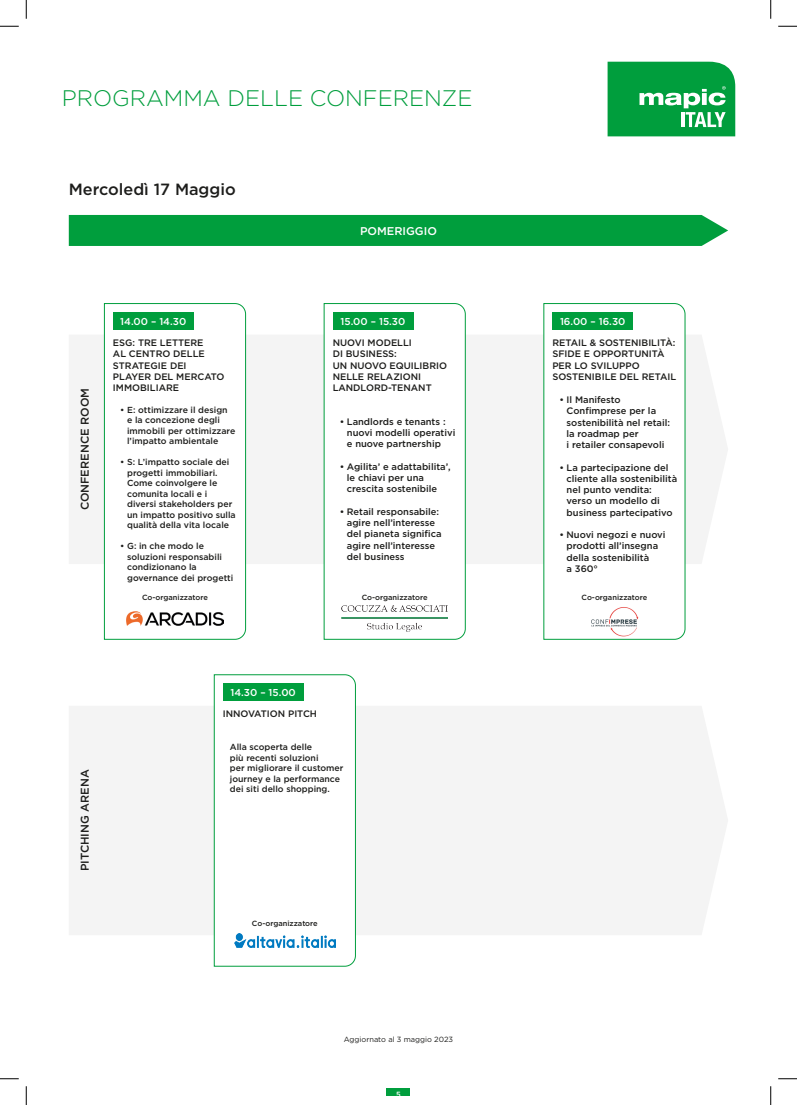
<style>
.page{position:relative;width:797px;height:1105px;background:#fff}
.page>*{position:absolute;margin:0;border:0;box-sizing:border-box;transform-origin:0 0}
.t1{font:300 22.5px "Gotham";color:#009e3d}
.t2{font:500 16.25px "Gotham";color:#1d1d1b}
.t3{font:500 11.25px "Gotham";color:#1d1d1b}
.t4{font:500 11.25px "Gotham";color:#fff}
.t5{font:500 10px "Gotham";color:#fff}
.t6{font:500 9.38px/11.2px "Gotham";color:#1d1d1b}
.t7{font:500 8.75px/10.5px "Gotham";color:#1d1d1b}
.t8{font:500 7.5px "Gotham";color:#1d1d1b}
.t9{font:7.5px "Gotham";color:#1d1d1b}
.t10{font:500 7.5px "Gotham";color:#fff}
</style>
<div class="page">
<svg style="left:607px;top:62px;width:128px;height:74px;background:#21aa56"></svg>
<div style="left:387px;top:1088px;width:23px;height:8px;background:#009e3d"></div>
<div style="left:69px;top:215px;width:659px;height:31px;background:#009e3d"></div>
<div style="left:69px;top:335px;width:659px;height:229px;background:#f4f4f4"></div>
<div style="left:69px;top:706px;width:659px;height:229px;background:#f4f4f4"></div>
<svg style="left:214px;top:674px;width:142px;height:293px"></svg>
<div style="left:223px;top:683px;width:80px;height:18px;background:#009e3d"></div>
<svg style="left:104px;top:303px;width:142px;height:337px"></svg>
<div style="left:113px;top:312px;width:81px;height:18px;background:#009e3d"></div>
<img style="left:127px;top:611px;width:96px;height:15px">
<svg style="left:323px;top:303px;width:143px;height:337px"></svg>
<div style="left:333px;top:312px;width:80px;height:18px;background:#009e3d"></div>
<img style="left:342px;top:605px;width:105px;height:27px">
<svg style="left:543px;top:303px;width:142px;height:337px"></svg>
<div style="left:552px;top:312px;width:81px;height:18px;background:#009e3d"></div>
<img style="left:588px;top:604px;width:52px;height:33px">
<img style="left:234px;top:934px;width:101px;height:13px">
<svg style="left:0;top:25px;width:19px;height:2px"></svg>
<svg style="left:778px;top:25px;width:19px;height:2px"></svg>
<svg style="left:0;top:1078px;width:19px;height:1px"></svg>
<svg style="left:778px;top:1078px;width:19px;height:1px"></svg>
<svg style="left:25px;top:0;width:2px;height:19px"></svg>
<svg style="left:25px;top:1086px;width:2px;height:19px"></svg>
<svg style="left:770px;top:0;width:1px;height:19px"></svg>
<svg style="left:770px;top:1086px;width:1px;height:19px"></svg>
<p class="t1" style="left:62px;top:83px;width:412px">PROGRAMMA DELLE CONFERENZE</p>
<p class="t2" style="left:69px;top:179px;width:168px">Mercoledì 17 Maggio</p>
<p class="t3" style="left:77px;top:510px;width:124px;rotate:-90deg">CONFERENCE ROOM</p>
<p class="t5" style="left:120px;top:315px;width:67px">14.00 – 14.30</p>
<p class="t6" style="left:113px;top:337px;width:113px">ESG: TRE LETTERE<br>AL CENTRO DELLE<br>STRATEGIE DEI<br>PLAYER DEL MERCATO<br>IMMOBILIARE</p>
<p class="t7" style="left:127px;top:404px;width:110px;text-indent:-7px">• E: ottimizzare il design<br>e la concezione degli immobili per ottimizzare l’impatto ambientale</p>
<p class="t7" style="left:127px;top:457px;width:110px;text-indent:-7px">• S: L’impatto sociale dei progetti immobiliari.<br>Come coinvolgere le comunita locali e i diversi stakeholders per un impatto positivo sulla qualità della vita locale</p>
<p class="t7" style="left:127px;top:541px;width:108px;text-indent:-7px">• G: in che modo le soluzioni responsabili condizionano la governance dei progetti</p>
<p class="t8" style="left:142px;top:592px;width:67px">Co-organizzatore</p>
<p class="t4" style="left:360px;top:224px;width:78px">POMERIGGIO</p>
<p class="t5" style="left:340px;top:315px;width:66px">15.00 – 15.30</p>
<p class="t6" style="left:333px;top:337px;width:116px">NUOVI MODELLI<br>DI BUSINESS:<br>UN NUOVO EQUILIBRIO<br>NELLE RELAZIONI<br>LANDLORD-TENANT</p>
<p class="t6" style="left:347px;top:416px;width:110px;text-indent:-7px">• Landlords e tenants : nuovi modelli operativi e nuove partnership</p>
<p class="t6" style="left:347px;top:461px;width:105px;text-indent:-7px">• Agilita’ e adattabilita’, le chiavi per una crescita sostenibile</p>
<p class="t6" style="left:347px;top:506px;width:96px;text-indent:-7px">• Retail responsabile: agire nell’interesse del pianeta significa agire nell’interesse del business</p>
<p class="t8" style="left:362px;top:592px;width:67px">Co-organizzatore</p>
<p class="t3" style="left:77px;top:871px;width:103px;rotate:-90deg">PITCHING ARENA</p>
<p class="t5" style="left:230px;top:686px;width:67px">14.30 – 15.00</p>
<p class="t6" style="left:223px;top:708px;width:96px">INNOVATION PITCH</p>
<p class="t7" style="left:230px;top:742px;width:115px">Alla scoperta delle<br>più recenti soluzioni<br>per migliorare il customer journey e la performance dei siti dello shopping.</p>
<p class="t8" style="left:252px;top:918px;width:67px">Co-organizzatore</p>
<p class="t9" style="left:344px;top:1035px;width:111px">Aggiornato al 3 maggio 2023</p>
<p class="t10" style="left:396px;top:1090px;width:6px">5</p>
<p class="t5" style="left:560px;top:315px;width:67px">16.00 – 16.30</p>
<p class="t6" style="left:552px;top:337px;width:125px">RETAIL &amp; SOSTENIBILITÀ:<br>SFIDE E OPPORTUNITÀ<br>PER LO SVILUPPO<br>SOSTENIBILE DEL RETAIL</p>
<p class="t6" style="left:566px;top:394px;width:105px;text-indent:-7px">• Il Manifesto<br>Confimprese per la sostenibilità nel retail: la roadmap per<br>i retailer consapevoli</p>
<p class="t6" style="left:566px;top:462px;width:112px;text-indent:-7px">• La partecipazione del cliente alla sostenibilità nel punto vendita: verso un modello di business partecipativo</p>
<p class="t6" style="left:566px;top:529px;width:100px;text-indent:-7px">• Nuovi negozi e nuovi prodotti all’insegna della sostenibilità<br>a 360°</p>
<p class="t8" style="left:581px;top:592px;width:67px">Co-organizzatore</p>
</div>
